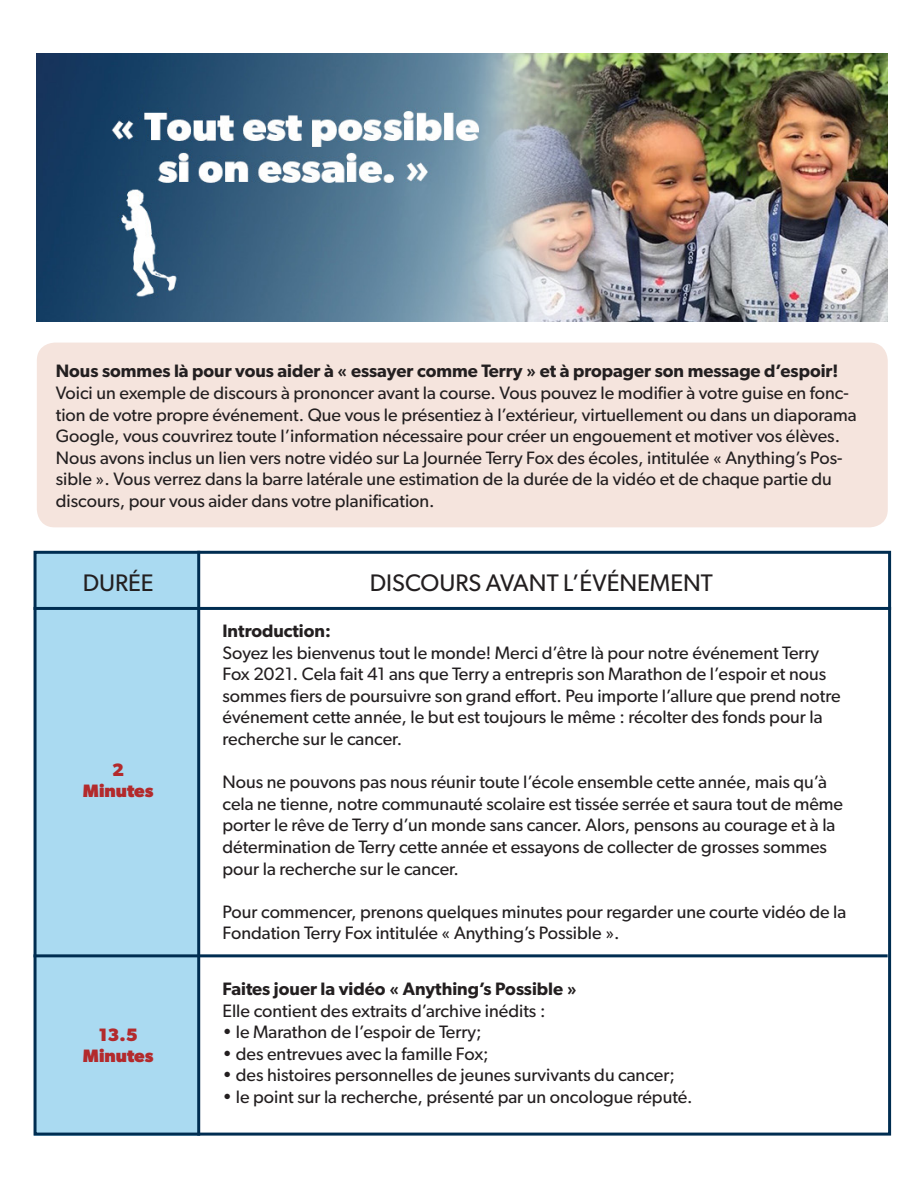
<style>
.page{position:relative;width:918px;height:1188px;background:#fff}
.page>*{position:absolute;margin:0;border:0;box-sizing:border-box;transform-origin:0 0}
.t1{font:24px "Gibson";color:#231f20}
.t2{font:18px/21.6px "Gibson";color:#231f20}
.t3{font:600 18px "Gibson";color:#231f20}
.t4{font:700 18px "Gibson";color:#b32a2c}
.s1{font-weight:600}
</style>
<div class="page">
<div style="left:37px;top:343px;width:851px;height:184px;background:#f5e4dd;border-radius:18px"></div>
<div style="left:34px;top:551px;width:165px;height:585px;background:#aadaf1"></div>
<hr style="left:34px;top:607px;width:857px;height:3px;background:#002d51">
<hr style="left:197px;top:551px;width:3px;height:585px;background:#002d51">
<hr style="left:34px;top:954px;width:854px;height:3px;background:#002d51">
<div style="left:34px;top:551px;width:857px;height:585px;border:3px solid #002d51"></div>
<img style="left:37px;top:53px;width:851px;height:268px">
<p class="t3" style="left:56px;top:360px;width:784px">Nous sommes là pour vous aider à « essayer comme Terry » et à propager son message d’espoir!</p>
<p class="t2" style="left:56px;top:382px;width:802px">Voici un exemple de discours à prononcer avant la course. Vous pouvez le modifier à votre guise en fonc&shy;tion de votre propre événement. Que vous le présentiez à l’extérieur, virtuellement ou dans un diaporama Google, vous couvrirez toute l’information nécessaire pour créer un engouement et motiver vos élèves.<br>Nous avons inclus un lien vers notre vidéo sur La Journée Terry Fox des écoles, intitulée « Anything’s Pos&shy;sible ». Vous verrez dans la barre latérale une estimation de la durée de la vidéo et de chaque partie du discours, pour vous aider dans votre planification.</p>
<p class="t1" style="left:83px;top:568px;width:72px">DURÉE</p>
<p class="t1" style="left:370px;top:568px;width:345px">DISCOURS AVANT L’ÉVÉNEMENT</p>
<p class="t4" style="left:112px;top:759px;width:13px">2</p>
<p class="t4" style="left:83px;top:780px;width:72px">Minutes</p>
<p class="t4" style="left:99px;top:1024px;width:41px">13.5</p>
<p class="t4" style="left:83px;top:1046px;width:72px">Minutes</p>
<p class="t2" style="left:222px;top:620px;width:620px"><span class="s1">Introduction:<br></span>Soyez les bienvenus tout le monde! Merci d’être là pour notre événement Terry Fox 2021. Cela fait 41 ans que Terry a entrepris son Marathon de l’espoir et nous sommes fiers de poursuivre son grand effort. Peu importe l’allure que prend notre événement cette année, le but est toujours le même : récolter des fonds pour la recherche sur le cancer.</p>
<p class="t2" style="left:222px;top:771px;width:622px">Nous ne pouvons pas nous réunir toute l’école ensemble cette année, mais qu’à cela ne tienne, notre communauté scolaire est tissée serrée et saura tout de même porter le rêve de Terry d’un monde sans cancer. Alors, pensons au courage et à la détermination de Terry cette année et essayons de collecter de grosses sommes pour la recherche sur le cancer.</p>
<p class="t2" style="left:222px;top:901px;width:625px">Pour commencer, prenons quelques minutes pour regarder une courte vidéo de la<br>Fondation Terry Fox intitulée « Anything’s Possible ».</p>
<p class="t2" style="left:222px;top:978px;width:356px"><span class="s1">Faites jouer la vidéo « Anything’s Possible »<br></span>Elle contient des extraits d’archive inédits :</p>
<p class="t2" style="left:222px;top:1021px;width:260px">• le Marathon de l’espoir de Terry;</p>
<p class="t2" style="left:222px;top:1043px;width:268px">• des entrevues avec la famille Fox;</p>
<p class="t2" style="left:222px;top:1064px;width:454px">• des histoires personnelles de jeunes survivants du cancer;</p>
<p class="t2" style="left:222px;top:1086px;width:472px">• le point sur la recherche, présenté par un oncologue réputé.</p>
</div>
